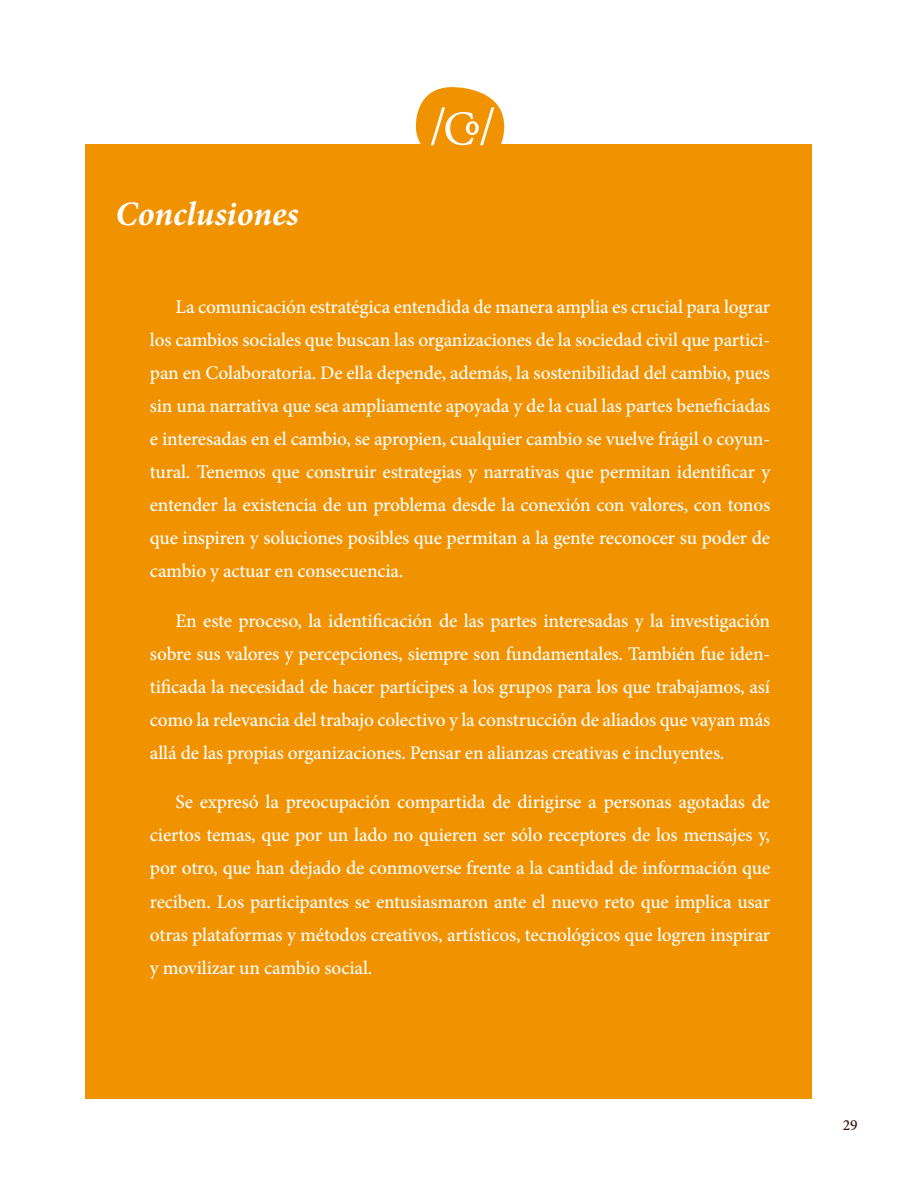
<style>
.page{position:relative;width:918px;height:1188px;background:#fff}
.page>*{position:absolute;margin:0;border:0;box-sizing:border-box;transform-origin:0 0}
.t1{font:italic 700 34.2px "Minion Pro";letter-spacing:-.005em;color:#fff}
.t2{font:500 19.35px/33.2px "Minion Pro";letter-spacing:-.01em;color:#fff;text-align:justify}
.t3{font:500 15.45px "Minion Pro";color:#351009}
</style>
<div class="page">
<div style="left:85px;top:144px;width:727px;height:954px;background:#f19201"></div>
<svg style="left:415px;top:87px;width:90px;height:59px"></svg>
<h1 class="t1" style="left:115px;top:190px;width:185px">Conclusiones</h1>
<p class="t2" style="left:150px;top:290px;width:622px;text-indent:26px">La comunicación estratégica entendida de manera amplia es crucial para lograr los cambios sociales que buscan las organizaciones de la sociedad civil que partici&shy;pan en Colaboratoria. De ella depende, además, la sostenibilidad del cambio, pues sin una narrativa que sea ampliamente apoyada y de la cual las partes beneficiadas e interesadas en el cambio, se apropien, cualquier cambio se vuelve frágil o coyun&shy;tural. Tenemos que construir estrategias y narrativas que permitan identificar y entender la existencia de un problema desde la conexión con valores, con tonos que inspiren y soluciones posibles que permitan a la gente reconocer su poder de cambio y actuar en consecuencia.</p>
<p class="t2" style="left:150px;top:604px;width:622px;text-indent:26px">En este proceso, la identificación de las partes interesadas y la investigación sobre sus valores y percepciones, siempre son fundamentales. También fue iden&shy;tificada la necesidad de hacer partícipes a los grupos para los que trabajamos, así como la relevancia del trabajo colectivo y la construcción de aliados que vayan más allá de las propias organizaciones. Pensar en alianzas creativas e incluyentes.</p>
<p class="t2" style="left:150px;top:786px;width:622px;text-indent:26px">Se expresó la preocupación compartida de dirigirse a personas agotadas de ciertos temas, que por un lado no quieren ser sólo receptores de los mensajes y, por otro, que han dejado de conmoverse frente a la cantidad de información que reciben. Los participantes se entusiasmaron ante el nuevo reto que implica usar otras plataformas y métodos creativos, artísticos, tecnológicos que logren inspirar y movilizar un cambio social.</p>
<p class="t3" style="left:843px;top:1115px;width:16px">29</p>
</div>
